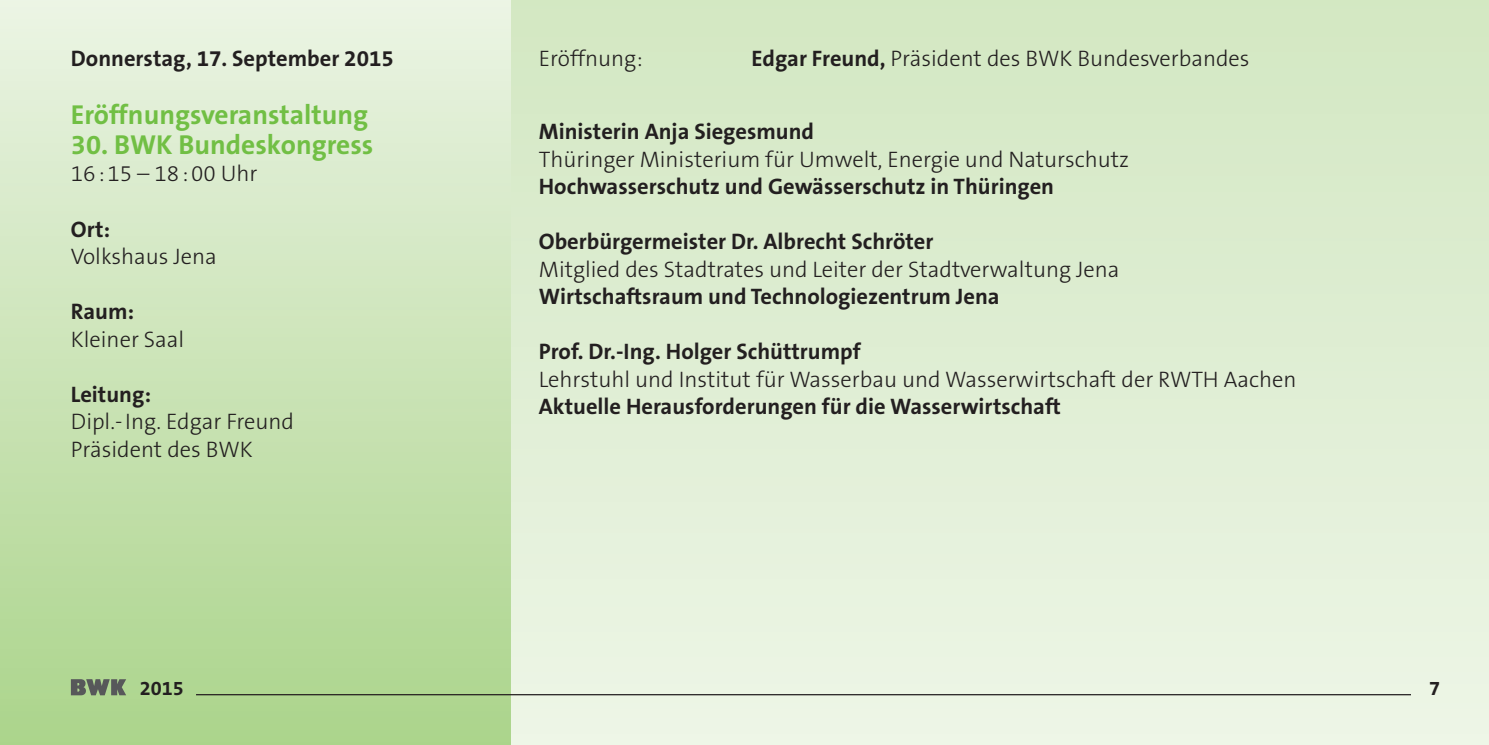
<style>
.page{position:relative;width:1489px;height:745px;background:#fff}
.page>*{position:absolute;margin:0;border:0;box-sizing:border-box;transform-origin:0 0}
.t1{font:700 27.5px "The Sans B7";color:#71bf44}
.t2{font:300 22.5px/27.5px "The Sans B3";color:#231f20}
.t3{font:700 22.5px "The Sans B7";color:#231f20}
.t4{font:700 20px "The Sans B7";color:#231f20}
.s1{font-family:"The Sans B7";font-weight:700}
</style>
<div class="page">
<div style="left:510px;top:0;width:978px;height:744px;background:linear-gradient(to bottom,#d3e8c3,#ecf4e5)"></div>
<div style="left:0;top:0;width:510px;height:744px;background:linear-gradient(to bottom,#ecf4e4,#aad38a)"></div>
<svg style="left:71px;top:678px;width:55px;height:16px"></svg>
<hr style="left:196px;top:693px;width:1214px;height:1px;background:#231f20">
<p class="t3" style="left:71px;top:47px;width:324px">Donnerstag, 17. September 2015</p>
<p class="t1" style="left:71px;top:100px;width:299px">Eröffnungsveranstaltung</p>
<p class="t1" style="left:71px;top:130px;width:304px">30. BWK Bundeskongress</p>
<p class="t2" style="left:71px;top:161px;width:188px">16:15 – 18:00 Uhr</p>
<p class="t3" style="left:71px;top:217px;width:41px">Ort:</p>
<p class="t2" style="left:71px;top:243px;width:147px">Volkshaus Jena</p>
<p class="t3" style="left:71px;top:299px;width:65px">Raum:</p>
<p class="t2" style="left:71px;top:326px;width:115px">Kleiner Saal</p>
<p class="t3" style="left:71px;top:382px;width:82px">Leitung:</p>
<p class="t2" style="left:71px;top:408px;width:225px">Dipl.-Ing. Edgar Freund<br>Präsident des BWK</p>
<p class="t2" style="left:539px;top:46px;width:105px">Eröffnung:</p>
<p class="t2" style="left:751px;top:46px;width:499px"><span class="s1">Edgar Freund,</span> Präsident des BWK Bundesverbandes</p>
<p class="t3" style="left:539px;top:119px;width:277px">Ministerin Anja Siegesmund</p>
<p class="t2" style="left:539px;top:146px;width:592px">Thüringer Ministerium für Umwelt, Energie und Naturschutz</p>
<p class="t3" style="left:539px;top:174px;width:517px">Hochwasserschutz und Gewässerschutz in Thüringen</p>
<p class="t3" style="left:539px;top:229px;width:396px">Oberbürgermeister Dr. Albrecht Schröter</p>
<p class="t2" style="left:539px;top:256px;width:582px">Mitglied des Stadtrates und Leiter der Stadtverwaltung Jena</p>
<p class="t3" style="left:539px;top:284px;width:462px">Wirtschaftsraum und Technologiezentrum Jena</p>
<p class="t3" style="left:539px;top:339px;width:323px">Prof. Dr.-Ing. Holger Schüttrumpf</p>
<p class="t2" style="left:539px;top:366px;width:759px">Lehrstuhl und Institut für Wasserbau und Wasserwirtschaft der RWTH Aachen</p>
<p class="t3" style="left:539px;top:394px;width:523px">Aktuelle Herausforderungen für die Wasserwirtschaft</p>
<p class="t4" style="left:140px;top:677px;width:45px">2015</p>
<p class="t4" style="left:1428px;top:677px;width:13px">7</p>
</div>
